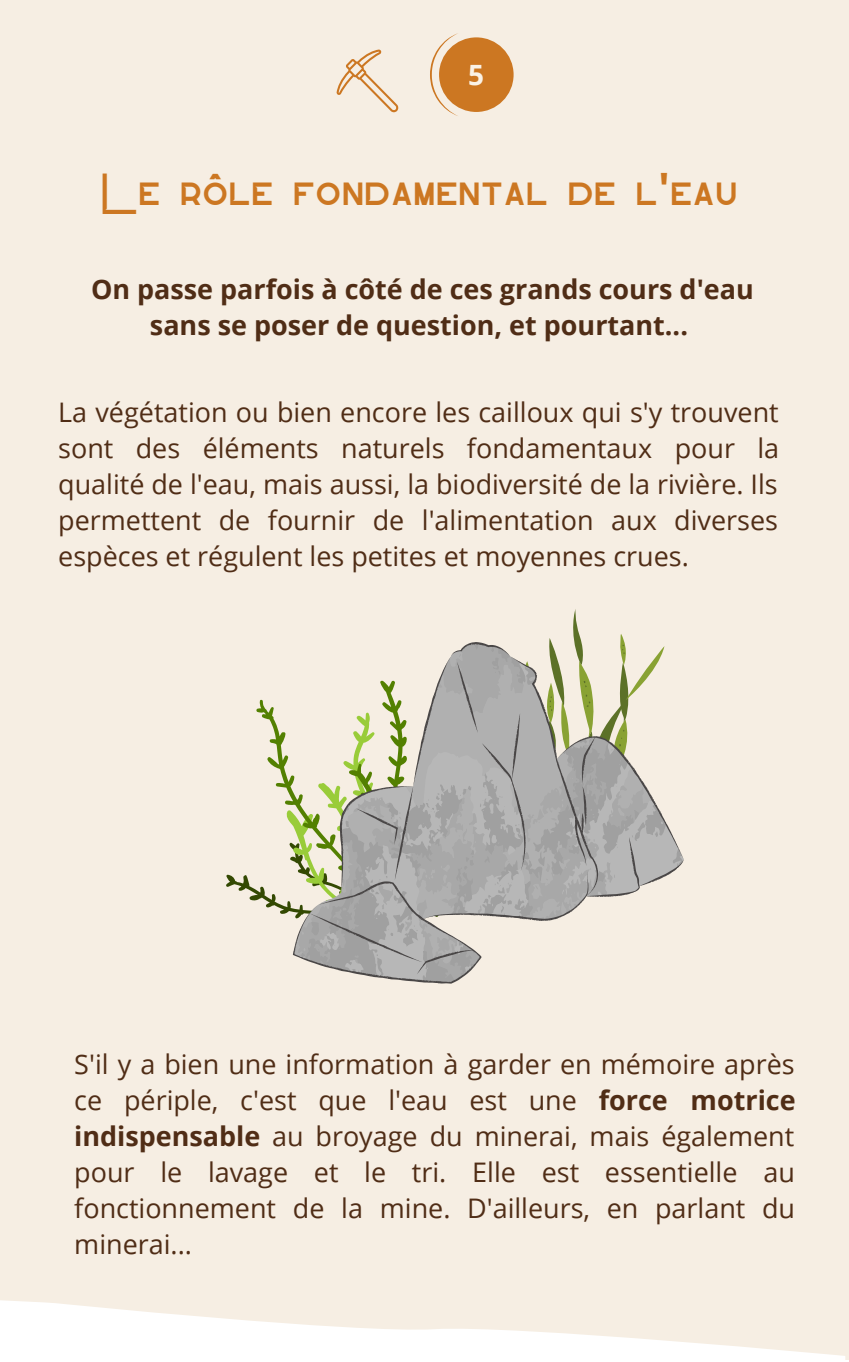
<style>
.page{position:relative;width:849px;height:1362px;background:#fff}
.page>*{position:absolute;margin:0;border:0;box-sizing:border-box;transform-origin:0 0}
.t1{font:45px "Lotus Eater Sans Serif";color:#c72}
.t2{font:700 27.9px "Open Sans";color:#faf2e6}
.t3{font:27px/36px "Open Sans";color:#502d16;text-align:justify}
.t4{font:700 27px/36px "Open Sans";color:#502d16;text-align:center}
.s1{font-family:"Noto Sans";font-weight:700}
.s2{font-weight:700}
</style>
<div class="page">
<div style="left:0;top:0;width:849px;height:1359px;background:#f6eee3"></div>
<svg style="left:226px;top:874px;width:30px;height:27px"></svg>
<svg style="left:256px;top:699px;width:37px;height:215px"></svg>
<svg style="left:293px;top:642px;width:391px;height:341px"></svg>
<svg style="left:0;top:1300px;width:845px;height:59px;fill:#fff"></svg>
<svg style="left:336px;top:49px;width:62px;height:63px"></svg>
<div style="left:439px;top:37px;width:75px;height:75px;background:#c72;border-radius:50%"></div>
<svg style="left:430px;top:33px;width:29px;height:83px"></svg>
<p class="t2" style="left:468px;top:55px;width:17px">5</p>
<h1 class="t1" style="left:101px;top:171px;width:638px">Le rôle fondamental de l<span class="s1">'</span>eau</h1>
<p class="t4" style="left:91px;top:271px;width:664px">On passe parfois à côté de ces grands cours d'eau sans se poser de question, et pourtant...</p>
<p class="t3" style="left:58px;top:393px;width:722px">La végétation ou bien encore les cailloux qui s'y trouvent sont des éléments naturels fondamentaux pour la qualité de l'eau, mais aussi, la biodiversité de la rivière. Ils permettent de fournir de l'alimentation aux diverses espèces et régulent les petites et moyennes crues.</p>
<p class="t3" style="left:74px;top:1045px;width:723px">S'il y a bien une information à garder en mémoire après ce périple, c'est que l'eau est une <span class="s2">force motrice indispensable</span> au broyage du minerai, mais également pour le lavage et le tri. Elle est essentielle au fonctionnement de la mine. D'ailleurs, en parlant du minerai...</p>
</div>
